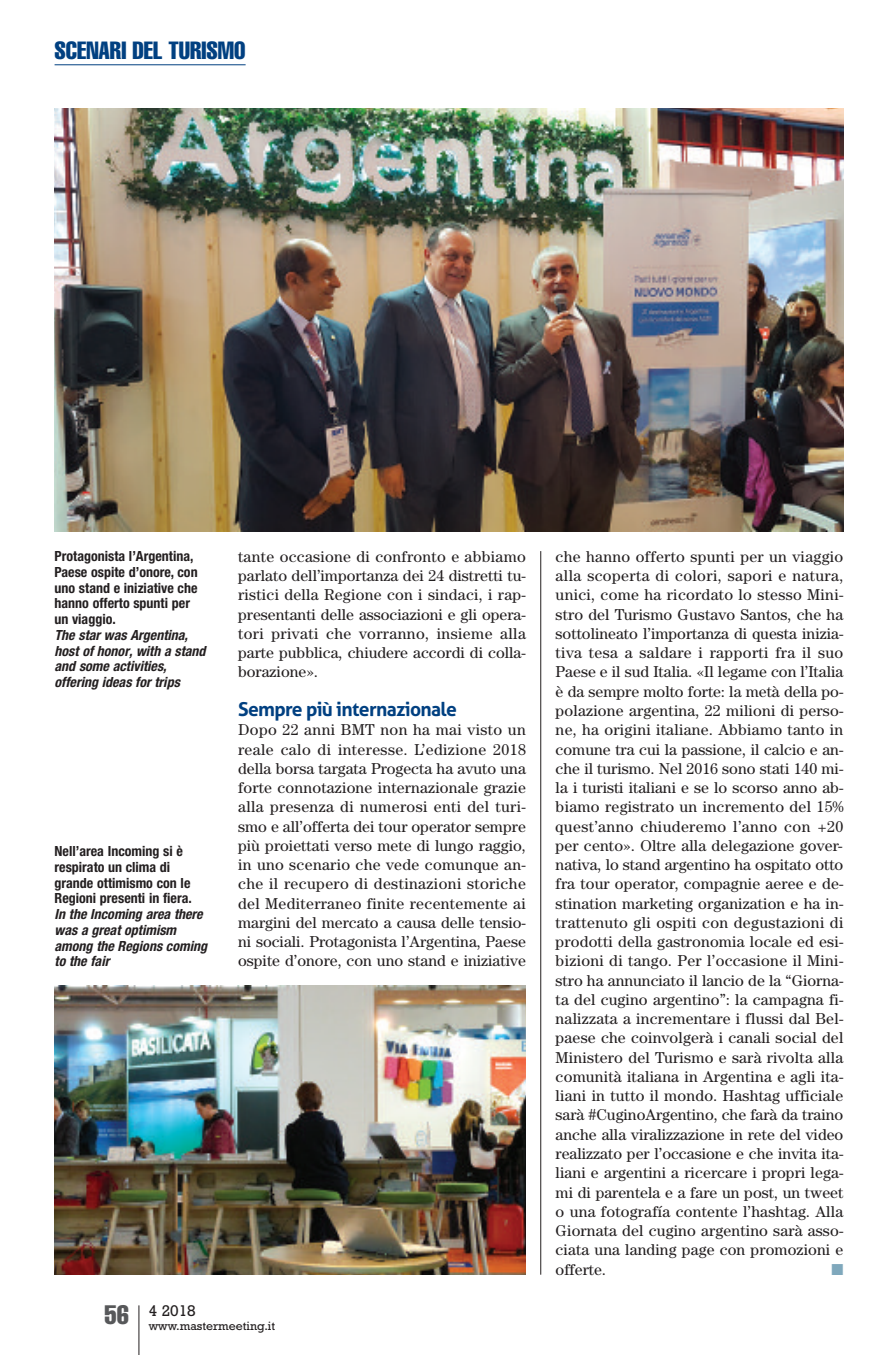
<style>
.page{position:relative;width:893px;height:1355px;background:#fff}
.page>*{position:absolute;margin:0;border:0;box-sizing:border-box;transform-origin:0 0}
.t1{font:extra-condensed 24.5px "Helvetica";color:#014081}
.t2{font:700 19.25px "Aller";letter-spacing:-.035em;color:#014081}
.t3{font:15.75px/19.2px "Century";color:#231f20;text-align:justify}
.t4{font:15.75px "Rockwell";color:#231f20}
.t5{font:15.75px "Zapf Dingbats ITC";color:#7fa8bc}
.t6{font:700 condensed 14px/15.8px "Helvetica Neue";color:#231f20}
.t7{font:italic 700 condensed 14px/15.8px "Helvetica Neue";color:#231f20}
.t8{font:12.25px "Rockwell";color:#231f20}
</style>
<div class="page">
<hr style="left:138px;top:1305px;width:1px;height:49px;background:#231f20">
<hr style="left:55px;top:64px;width:191px;height:1px;background:#014081">
<hr style="left:540px;top:551px;width:1px;height:723px;background:#231f20">
<img style="left:55px;top:108px;width:788px;height:423px">
<img style="left:55px;top:985px;width:471px;height:289px">
<h1 class="t1" style="left:55px;top:42px;width:193px">SCENARI DEL TURISMO</h1>
<p class="t6" style="left:55px;top:549px;width:145px">Protagonista l’Argentina,<br>Paese ospite d’onore, con uno stand e iniziative che hanno offerto spunti per un viaggio.</p>
<p class="t7" style="left:55px;top:628px;width:153px">The star was Argentina, host of honor, with a stand and some activities, offering ideas for trips</p>
<p class="t6" style="left:55px;top:844px;width:139px">Nell’area Incoming si è respirato un clima di grande ottimismo con le<br>Regioni presenti in fiera.</p>
<p class="t7" style="left:55px;top:907px;width:154px">In the Incoming area there was a great optimism among the Regions coming to the fair</p>
<p class="t3" style="left:238px;top:548px;width:289px">tante occasione di confronto e abbiamo parlato dell’importanza dei 24 distretti tu&shy;ristici della Regione con i sindaci, i rap&shy;presentanti delle associazioni e gli opera&shy;tori privati che vorranno, insieme alla parte pubblica, chiudere accordi di colla&shy;borazione».</p>
<p class="t2" style="left:238px;top:697px;width:220px">Sempre più internazionale</p>
<p class="t3" style="left:238px;top:721px;width:289px">Dopo 22 anni BMT non ha mai visto un reale calo di interesse. L’edizione 2018 della borsa targata Progecta ha avuto una forte connotazione internazionale grazie alla presenza di numerosi enti del turi&shy;smo e all’offerta dei tour operator sempre più proiettati verso mete di lungo raggio, in uno scenario che vede comunque an&shy;che il recupero di destinazioni storiche del Mediterraneo finite recentemente ai margini del mercato a causa delle tensio&shy;ni sociali. Protagonista l’Argentina, Paese ospite d’onore, con uno stand e iniziative</p>
<p class="t8" style="left:105px;top:1321px;width:172px"><sup>56</sup> www.mastermeeting.it</p>
<p class="t4" style="left:149px;top:1305px;width:49px">4 2018</p>
<p class="t3" style="left:556px;top:548px;width:289px">che hanno offerto spunti per un viaggio alla scoperta di colori, sapori e natura, unici, come ha ricordato lo stesso Mini&shy;stro del Turismo Gustavo Santos, che ha sottolineato l’importanza di questa inizia&shy;tiva tesa a saldare i rapporti fra il suo Paese e il sud Italia. «Il legame con l’Italia è da sempre molto forte: la metà della po&shy;polazione argentina, 22 milioni di perso&shy;ne, ha origini italiane. Abbiamo tanto in comune tra cui la passione, il calcio e an&shy;che il turismo. Nel 2016 sono stati 140 mi&shy;la i turisti italiani e se lo scorso anno ab&shy;biamo registrato un incremento del 15% quest’anno chiuderemo l’anno con +20 per cento». Oltre alla delegazione gover&shy;nativa, lo stand argentino ha ospitato otto fra tour operator, compagnie aeree e de&shy;stination marketing organization e ha in&shy;trattenuto gli ospiti con degustazioni di prodotti della gastronomia locale ed esi&shy;bizioni di tango. Per l’occasione il Mini&shy;stro ha annunciato il lancio de la “Giorna&shy;ta del cugino argentino”: la campagna fi&shy;nalizzata a incrementare i flussi dal Bel&shy;paese che coinvolgerà i canali social del Ministero del Turismo e sarà rivolta alla comunità italiana in Argentina e agli ita&shy;liani in tutto il mondo. Hashtag ufficiale sarà #CuginoArgentino, che farà da traino anche alla viralizzazione in rete del video realizzato per l’occasione e che invita ita&shy;liani e argentini a ricercare i propri lega&shy;mi di parentela e a fare un post, un tweet o una fotografía contente l’hashtag. Alla Giornata del cugino argentino sarà asso&shy;ciata una landing page con promozioni e offerte.</p>
<p class="t5" style="left:831px;top:1259px;width:13px">■</p>
</div>
